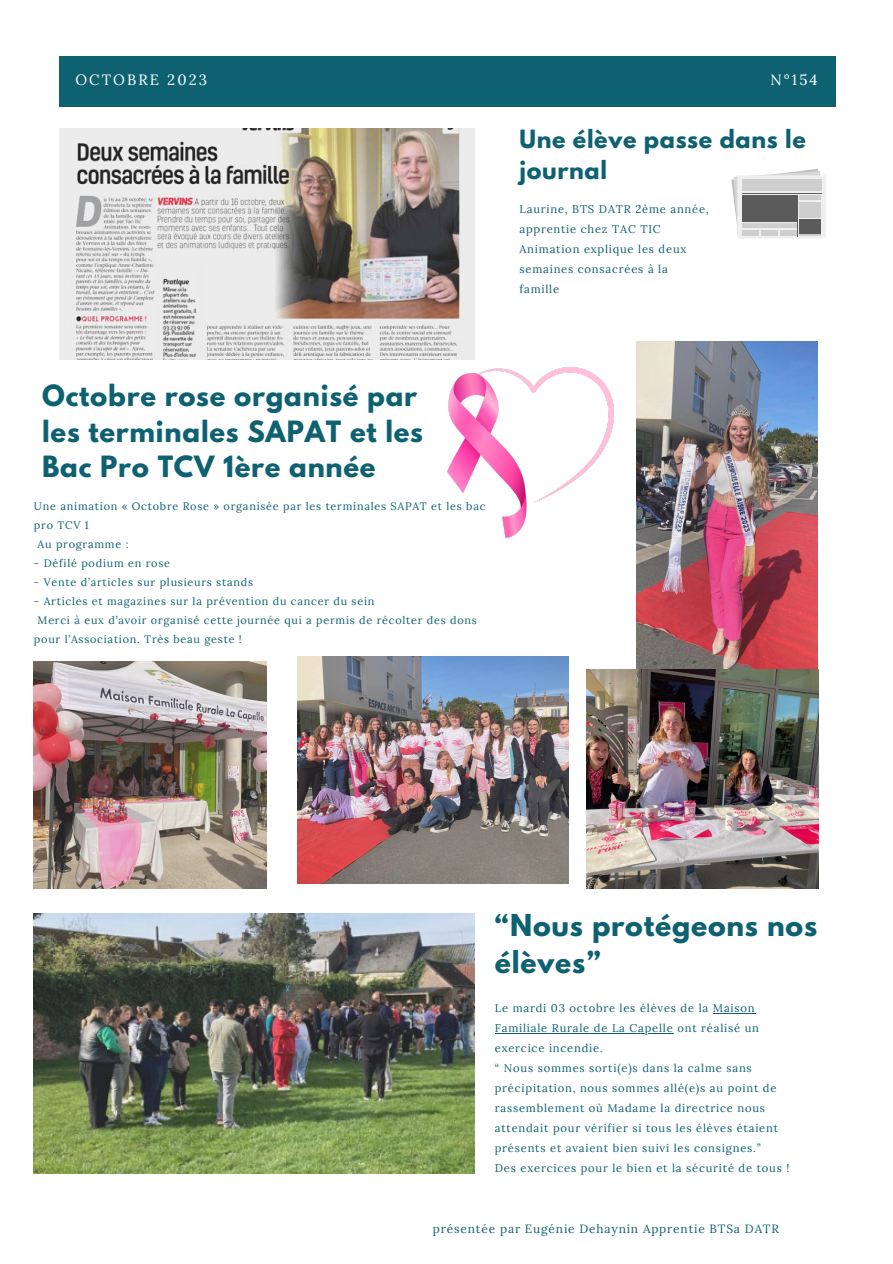
<style>
.page{position:relative;width:893px;height:1264px;background:#fff}
.page>*{position:absolute;margin:0;border:0;box-sizing:border-box;transform-origin:0 0}
.t1{font:700 26.7px/37px "League Spartan";letter-spacing:.03em;color:#0e6171}
.t2{font:700 25.95px/35.7px "League Spartan";letter-spacing:.03em;color:#0e6171}
.t3{font:700 22.2px/31px "League Spartan";letter-spacing:.03em;color:#0e6171}
.t4{font:14.85px "Lora";letter-spacing:.14em;color:#fff}
.t5{font:12px "Lora";letter-spacing:.07em;color:#0e6171}
.t6{font:11.25px/20px "Lora";letter-spacing:.07em;color:#0e6171}
.t7{font:10.8px/19px "Lora";letter-spacing:.07em;color:#0e6171}
</style>
<div class="page">
<img style="left:59px;top:129px;width:416px;height:230px">
<div style="left:59px;top:56px;width:776px;height:51px;background:#0e6171"></div>
<img style="left:636px;top:341px;width:181px;height:328px">
<img style="left:34px;top:661px;width:233px;height:227px">
<img style="left:34px;top:913px;width:441px;height:260px">
<svg style="left:731px;top:169px;width:94px;height:69px"></svg>
<div style="left:742px;top:195px;width:54px;height:27px;background:#5b5b5b"></div>
<div style="left:799px;top:220px;width:22px;height:14px;background:#5b5b5b"></div>
<hr style="left:742px;top:193px;width:79px;height:1px;background:#5b5b5b">
<hr style="left:797px;top:195px;width:1px;height:42px;background:#5b5b5b">
<img style="left:297px;top:656px;width:271px;height:227px">
<img style="left:586px;top:669px;width:232px;height:219px">
<img style="left:447px;top:368px;width:166px;height:170px">
<hr style="left:712px;top:1013px;width:43px;height:1px;background:#0e6171">
<hr style="left:495px;top:1033px;width:178px;height:1px;background:#0e6171">
<p class="t4" style="left:75px;top:70px;width:133px">OCTOBRE 2023</p>
<p class="t4" style="left:770px;top:70px;width:49px">N°154</p>
<p class="t3" style="left:519px;top:126px;width:288px">Une élève passe dans le journal</p>
<p class="t6" style="left:519px;top:199px;width:191px">Laurine, BTS DATR 2ème année, apprentie chez TAC TIC<br>Animation explique les deux semaines consacrées à la famille</p>
<p class="t2" style="left:42px;top:381px;width:382px">Octobre rose organisé par les terminales SAPAT et les<br>Bac Pro TCV 1ère année</p>
<p class="t7" style="left:34px;top:497px;width:453px">Une animation « Octobre Rose » organisée par les terminales SAPAT et les bac pro TCV 1</p>
<p class="t7" style="left:38px;top:535px;width:92px">Au programme :</p>
<p class="t7" style="left:34px;top:554px;width:137px">- Défilé podium en rose</p>
<p class="t7" style="left:34px;top:573px;width:220px">- Vente d’articles sur plusieurs stands</p>
<p class="t7" style="left:34px;top:592px;width:342px">- Articles et magazines sur la prévention du cancer du sein</p>
<p class="t7" style="left:34px;top:611px;width:444px;text-indent:4px">Merci à eux d’avoir organisé cette journée qui a permis de récolter des dons pour l’Association. Très beau geste !</p>
<p class="t1" style="left:495px;top:909px;width:324px">“Nous protégeons nos élèves”</p>
<p class="t6" style="left:495px;top:997px;width:266px">Le mardi 03 octobre les élèves de la Maison<br>Familiale Rurale de La Capelle ont réalisé un exercice incendie.</p>
<p class="t6" style="left:495px;top:1057px;width:285px">“ Nous sommes sorti(e)s dans la calme sans précipitation, nous sommes allé(e)s au point de rassemblement où Madame la directrice nous attendait pour vérifier si tous les élèves étaient présents et avaient bien suivi les consignes.”</p>
<p class="t6" style="left:495px;top:1157px;width:296px">Des exercices pour le bien et la sécurité de tous !</p>
<p class="t5" style="left:433px;top:1220px;width:347px">présentée par Eugénie Dehaynin Apprentie BTSa DATR</p>
</div>
